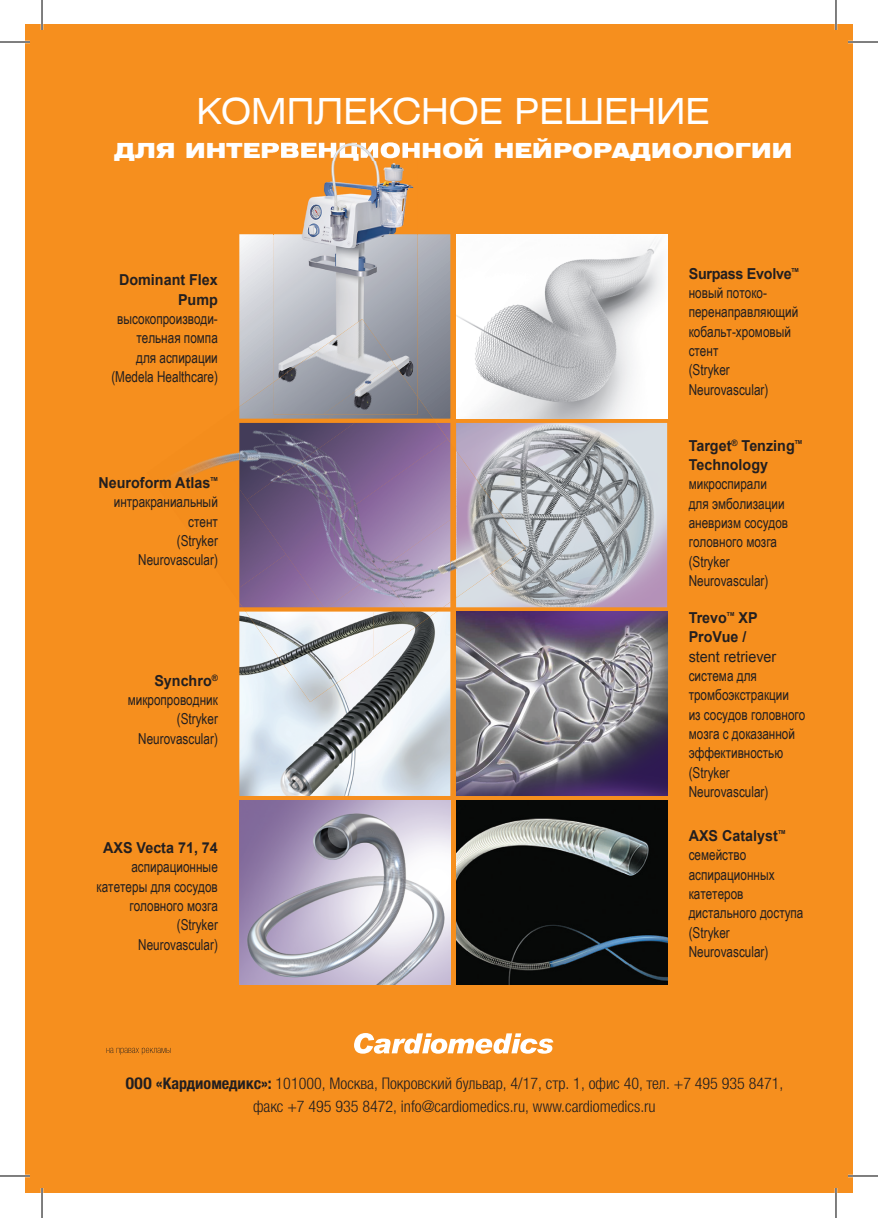
<style>
.page{position:relative;width:878px;height:1218px;background:#fff}
.page>*{position:absolute;margin:0;border:0;box-sizing:border-box;transform-origin:0 0}
.t1{font:35.8px "Helios Ext";color:#fff;scale:.95 1}
.t2{font:900 20.8px "Helios Ext";letter-spacing:.01em;color:#fff;scale:.95 1}
.t3{font:300 condensed 16px/22.6px "Helvetica Neue LTW1 G";color:#231f20;text-align:center}
.t4{font:15px/19.4px "Arial Narrow";color:#231f20;scale:.95 1}
.t5{font:700 15px "Arial";color:#231f20;scale:.95 1}
.t6{font:700 15px "Arial";letter-spacing:-.02em;color:#231f20;scale:.95 1}
.t7{font:700 5.4px "Arial";color:#231f20;scale:.95 1}
.s1{font-family:"Arial";font-weight:700}
.s2{font-family:"Arial"}
.s3{font-weight:700}
</style>
<div class="page">
<div style="left:25px;top:25px;width:828px;height:1168px;background:#f68f1e"></div>
<svg style="left:239px;top:234px;width:211px;height:185px;background:#b0b2b8"></svg>
<img style="left:239px;top:612px;width:211px;height:184px">
<img style="left:456px;top:234px;width:211px;height:185px">
<img style="left:456px;top:612px;width:211px;height:184px">
<img style="left:239px;top:800px;width:211px;height:185px">
<img style="left:456px;top:423px;width:211px;height:184px">
<img style="left:456px;top:800px;width:211px;height:185px">
<img style="left:176px;top:453px;width:57px;height:27px">
<img style="left:233px;top:422px;width:177px;height:40px">
<img style="left:179px;top:480px;width:145px;height:132px">
<img style="left:410px;top:422px;width:41px;height:134px">
<img style="left:324px;top:607px;width:81px;height:5px">
<img style="left:405px;top:556px;width:51px;height:56px">
<img style="left:239px;top:423px;width:62px;height:66px">
<img style="left:239px;top:489px;width:8px;height:65px">
<img style="left:301px;top:423px;width:147px;height:38px">
<img style="left:247px;top:461px;width:93px;height:146px">
<img style="left:340px;top:439px;width:110px;height:131px">
<img style="left:239px;top:554px;width:85px;height:53px">
<img style="left:379px;top:520px;width:71px;height:87px">
<img style="left:327px;top:570px;width:78px;height:37px">
<img style="left:239px;top:382px;width:89px;height:37px">
<img style="left:328px;top:397px;width:105px;height:22px">
<img style="left:246px;top:612px;width:127px;height:90px">
<img style="left:373px;top:612px;width:64px;height:45px">
<img style="left:456px;top:451px;width:70px;height:147px">
<img style="left:274px;top:161px;width:143px;height:203px">
<img style="left:274px;top:142px;width:143px;height:19px">
<img style="left:274px;top:319px;width:120px;height:95px">
<img style="left:323px;top:364px;width:94px;height:50px">
<svg style="left:354px;top:1033px;width:199px;height:21px"></svg>
<svg style="left:106px;top:1048px;width:64px;height:7px"></svg>
<hr style="left:0;top:41px;width:30px;height:2px;background:#fff">
<hr style="left:848px;top:41px;width:30px;height:2px;background:#fff">
<hr style="left:0;top:1175px;width:30px;height:2px;background:#fff">
<hr style="left:848px;top:1175px;width:30px;height:2px;background:#fff">
<hr style="left:41px;top:0;width:2px;height:30px;background:#fff">
<hr style="left:41px;top:1188px;width:2px;height:30px;background:#fff">
<hr style="left:834px;top:0;width:3px;height:30px;background:#fff">
<hr style="left:834px;top:1188px;width:3px;height:30px;background:#fff">
<hr style="left:0;top:42px;width:30px;height:1px;background:#000">
<hr style="left:848px;top:42px;width:30px;height:1px;background:#000">
<hr style="left:0;top:1176px;width:30px;height:1px;background:#000">
<hr style="left:848px;top:1176px;width:30px;height:1px;background:#000">
<hr style="left:42px;top:0;width:1px;height:30px;background:#000">
<hr style="left:42px;top:1188px;width:1px;height:30px;background:#000">
<hr style="left:835px;top:0;width:1px;height:30px;background:#000">
<hr style="left:835px;top:1188px;width:1px;height:30px;background:#000">
<p class="t1" style="left:197px;top:89px;width:542px">КОМПЛЕКСНОЕ РЕШЕНИЕ</p>
<p class="t2" style="left:114px;top:138px;width:715px">ДЛЯ ИНТЕРВЕНЦИОННОЙ НЕЙРОРАДИОЛОГИИ</p>
<p class="t4" style="left:111px;top:270px;width:114px;text-align:right"><span class="s1">Dominant Flex<br>Pump </span>высокопроизводи&shy;тельная помпа<br>для аспирации (Medela Healthcare)</p>
<p class="t5" style="left:99px;top:473px;width:119px">Neuroform Atlas</p>
<p class="t7" style="left:210px;top:476px;width:9px">TM</p>
<p class="t4" style="left:114px;top:492px;width:111px;text-align:right">интракраниальный стент<br>(Stryker<br>Neurovascular)</p>
<p class="t4" style="left:128px;top:670px;width:96px;text-align:right"><span class="s1">Synchro</span><sup>® </sup>микропроводник (Stryker<br>Neurovascular)</p>
<p class="t4" style="left:97px;top:838px;width:129px;text-align:right"><span class="s1">AXS Vecta 71, 74 </span>аспирационные катетеры для сосудов головного мозга (Stryker<br>Neurovascular)</p>
<p class="t6" style="left:689px;top:263px;width:110px">Surpass Evolve</p>
<p class="t7" style="left:791px;top:266px;width:9px">TM</p>
<p class="t4" style="left:688px;top:282px;width:117px">новый потоко&shy;перенаправляющий кобальт-хромовый стент<br>(Stryker<br>Neurovascular)</p>
<p class="t5" style="left:688px;top:435px;width:113px">Target<sup>®</sup> Tenzing</p>
<p class="t7" style="left:794px;top:438px;width:9px">TM</p>
<p class="t4" style="left:688px;top:454px;width:106px"><span class="s1">Technology </span>микроспирали для эмболизации аневризм сосудов головного мозга (Stryker<br>Neurovascular)</p>
<p class="t5" style="left:688px;top:608px;width:42px">Trevo</p>
<p class="t7" style="left:727px;top:611px;width:9px">TM</p>
<p class="t4" style="left:688px;top:608px;width:124px;text-indent:50px"><span class="s1">XP<br>ProVue /<br></span><span class="s2">stent retriever </span>система для тромбоэкстракции<br>из сосудов головного мозга с доказанной эффективностью (Stryker<br>Neurovascular)</p>
<p class="t5" style="left:688px;top:826px;width:95px">AXS Catalyst</p>
<p class="t7" style="left:778px;top:829px;width:9px">TM</p>
<p class="t4" style="left:688px;top:845px;width:122px">семейство аспирационных катетеров дистального доступа (Stryker<br>Neurovascular)</p>
<p class="t3" style="left:125px;top:1072px;width:659px"><span class="s3">ООО «Кардиомедикс»:</span> 101000, Москва, Покровский бульвар, 4/17, стр. 1, офис 40, тел. +7 495 935 8471, факс +7 495 935 8472, info@cardiomedics.ru, www.cardiomedics.ru</p>
</div>
